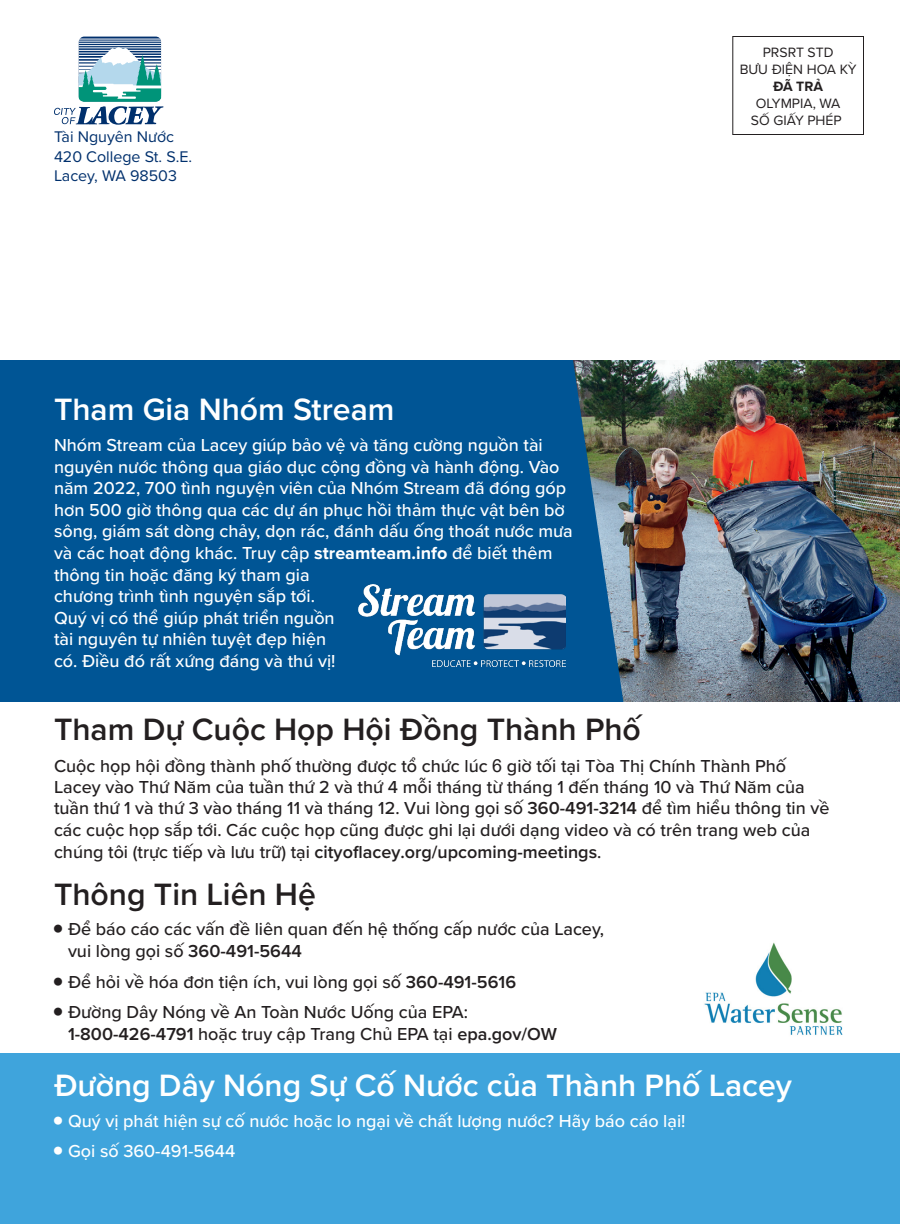
<style>
.page{position:relative;width:900px;height:1224px;background:#fff}
.page>*{position:absolute;margin:0;border:0;box-sizing:border-box;transform-origin:0 0}
.Heading{font:600 32px "Proxima Nova";color:#fff}
.Heading-2{font:600 32px "Proxima Nova";color:#231f20}
.Body{font:500 18px/21.6px "Proxima Nova";color:#231f20}
.Body-2{font:500 18px/21.6px "Proxima Nova";color:#fff}
.t1{font:16px "Proxima Nova";color:#00306d}
.t2{font:14px "Proxima Nova";color:#231f20}
.t3{font:700 14px "Proxima Nova";color:#231f20}
.s1{font-weight:700}
.s2{font-family:"Arial";font-weight:400}
.s3{font-weight:600}
</style>
<div class="page">
<div style="left:0;top:1053px;width:900px;height:171px;background:#3fa4dc"></div>
<div style="left:0;top:360px;width:900px;height:342px;background:#005595"></div>
<svg style="left:79px;top:37px;width:82px;height:64px"></svg>
<hr style="left:79px;top:45px;width:82px;height:1px;background:#fff">
<hr style="left:79px;top:43px;width:82px;height:1px;background:#fff">
<hr style="left:79px;top:41px;width:82px;height:1px;background:#fff">
<hr style="left:79px;top:39px;width:82px;height:1px;background:#fff">
<svg style="left:54px;top:47px;width:109px;height:78px"></svg>
<img style="left:573px;top:360px;width:327px;height:342px">
<img style="left:358px;top:585px;width:208px;height:82px">
<div style="left:732px;top:36px;width:132px;height:99px;border:1px solid #231f20"></div>
<img style="left:704px;top:942px;width:139px;height:93px">
<p class="t1" style="left:54px;top:125px;width:122px">Tài Nguyên Nước</p>
<p class="t1" style="left:54px;top:144px;width:140px">420 College St. S.E.</p>
<p class="t1" style="left:54px;top:164px;width:124px">Lacey, WA 98503</p>
<p class="Heading" style="left:54px;top:386px;width:342px">Tham Gia Nhóm Stream</p>
<p class="Body-2" style="left:54px;top:433px;width:520px">Nhóm Stream của Lacey giúp bảo vệ và tăng cường nguồn tài nguyên nước thông qua giáo dục cộng đồng và hành động. Vào năm 2022, 700 tình nguyện viên của Nhóm Stream đã đóng góp hơn 500 giờ thông qua các dự án phục hồi thảm thực vật bên bờ sông, giám sát dòng chảy, dọn rác, đánh dấu ống thoát nước mưa và các hoạt động khác. Truy cập <span class="s1">streamteam.info</span> để biết thêm thông tin hoặc đăng ký tham gia<br>chương trình tình nguyện sắp tới.<br>Quý vị có thể giúp phát triển nguồn<br>tài nguyên tự nhiên tuyệt đẹp hiện<br>có. Điều đó rất xứng đáng và thú vị!</p>
<p class="t2" style="left:763px;top:42px;width:72px">PRSRT STD</p>
<p class="t2" style="left:740px;top:59px;width:118px">BƯU ĐIỆN HOA KỲ</p>
<p class="t3" style="left:773px;top:76px;width:51px">ĐÃ TRẢ</p>
<p class="t2" style="left:756px;top:93px;width:86px">OLYMPIA, WA</p>
<p class="t2" style="left:751px;top:110px;width:92px">SỐ GIẤY PHÉP</p>
<p class="Heading-2" style="left:54px;top:706px;width:588px">Tham Dự Cuộc Họp Hội Đồng Thành Phố</p>
<p class="Body" style="left:54px;top:754px;width:777px">Cuộc họp hội đồng thành phố thường được tổ chức lúc <span class="s2">6</span> giờ tối tại Tòa Thị Chính Thành Phố Lacey vào Thứ Năm của tuần thứ 2 và thứ 4 mỗi tháng từ tháng 1 đến tháng 10 và Thứ Năm của tuần thứ 1 và thứ 3 vào tháng 11 và tháng 12. Vui lòng gọi số <span class="s3">360-491-3214</span> để tìm hiểu thông tin về các cuộc họp sắp tới. Các cuộc họp cũng được ghi lại dưới dạng video và có trên trang web của chúng tôi (trực tiếp và lưu trữ) tại <span class="s3">cityoflacey.org/upcoming-meetings</span>.</p>
<p class="Heading-2" style="left:54px;top:870px;width:263px">Thông Tin Liên Hệ</p>
<p class="Body" style="left:68px;top:918px;width:538px;text-indent:-14px">■ Để báo cáo các vấn đề liên quan đến hệ thống cấp nước của Lacey, vui lòng gọi số <span class="s3">360-491-5644</span></p>
<p class="Body" style="left:54px;top:970px;width:464px">■ Để hỏi về hóa đơn tiện ích, vui lòng gọi số <span class="s3">360-491-5616</span></p>
<p class="Body" style="left:68px;top:1001px;width:490px;text-indent:-14px">■ Đường Dây Nóng về An Toàn Nước Uống của EPA:<br><span class="s3">1-800-426-4791</span> hoặc truy cập Trang Chủ EPA tại <span class="s3">epa.gov/OW</span></p>
<p class="Heading" style="left:54px;top:1062px;width:740px">Đường Dây Nóng Sự Cố Nước của Thành Phố Lacey</p>
<p class="Body-2" style="left:54px;top:1109px;width:633px">■ Quý vị phát hiện sự cố nước hoặc lo ngại về chất lượng nước? Hãy báo cáo lại!</p>
<p class="Body-2" style="left:54px;top:1140px;width:183px">■ Gọi số 360-491-5644</p>
</div>
